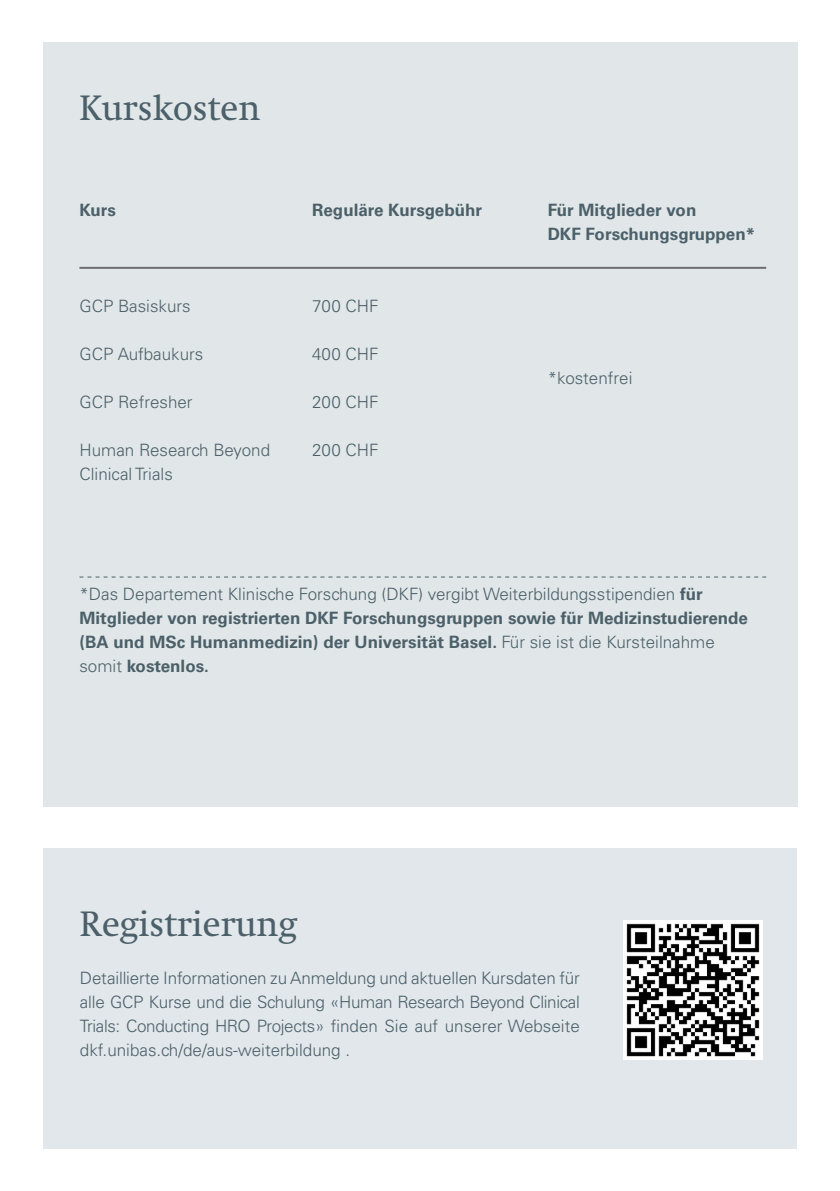
<style>
.page{position:relative;width:840px;height:1191px;background:#fff}
.page>*{position:absolute;margin:0;border:0;box-sizing:border-box;transform-origin:0 0}
.Fliesstext_Light{font:36px "Swift Neue LT Pro";color:#4c606a}
.Fliesstext_Light-2{font:300 17px/24px "Univers LT Std";color:#4c606a}
.Fliesstext_Aufzählin{font:700 17px/24px "Univers LT Std";color:#4c606a}
.Fliesstext_Light-3{font:700 17px/24px "Univers LT Std";color:#4c606a}
.s1{font-weight:300}
</style>
<div class="page">
<div style="left:43px;top:43px;width:754px;height:764px;background:#e1e7e8"></div>
<svg style="left:79px;top:576px;width:686px;height:1px"></svg>
<hr style="left:79px;top:267px;width:686px;height:2px;background:#6c6d70">
<div style="left:43px;top:848px;width:753px;height:300px;background:#e1e7ea"></div>
<img style="left:623px;top:921px;width:139px;height:139px">
<p class="Fliesstext_Light" style="left:79px;top:86px;width:182px">Kurskosten</p>
<p class="Fliesstext_Light-3" style="left:79px;top:198px;width:38px">Kurs</p>
<p class="Fliesstext_Light-3" style="left:312px;top:198px;width:171px">Reguläre Kursgebühr</p>
<p class="Fliesstext_Light-3" style="left:547px;top:198px;width:209px">Für Mitglieder von<br>DKF Forschungsgruppen*</p>
<p class="Fliesstext_Light-2" style="left:79px;top:294px;width:113px">GCP Basiskurs</p>
<p class="Fliesstext_Light-2" style="left:79px;top:342px;width:125px">GCP Aufbaukurs</p>
<p class="Fliesstext_Light-2" style="left:79px;top:390px;width:115px">GCP Refresher</p>
<p class="Fliesstext_Light-2" style="left:79px;top:438px;width:192px">Human Research Beyond<br>Clinical Trials</p>
<p class="Fliesstext_Light-2" style="left:312px;top:294px;width:68px">700 CHF</p>
<p class="Fliesstext_Light-2" style="left:312px;top:342px;width:68px">400 CHF</p>
<p class="Fliesstext_Light-2" style="left:312px;top:390px;width:68px">200 CHF</p>
<p class="Fliesstext_Light-2" style="left:312px;top:438px;width:68px">200 CHF</p>
<p class="Fliesstext_Light-2" style="left:547px;top:366px;width:86px">*kostenfrei</p>
<p class="Fliesstext_Aufzählin" style="left:79px;top:582px;width:669px"><span class="s1">*Das Departement Klinische Forschung (DKF) vergibt Weiterbildungsstipendien</span> für Mitglieder von registrierten DKF Forschungsgruppen sowie für Medizinstudierende (BA und MSc Humanmedizin) der Universität Basel. <span class="s1">Für sie ist die Kursteilnahme somit</span> kostenlos.</p>
<p class="Fliesstext_Light" style="left:80px;top:902px;width:219px">Registrierung</p>
<p class="Fliesstext_Light-2" style="left:80px;top:966px;width:501px;text-align:justify">Detaillierte Informationen zu Anmeldung und aktuellen Kursdaten für alle GCP Kurse und die Schulung «Human Research Beyond Clinical Trials: Conducting HRO Projects» finden Sie auf unserer Webseite dkf.unibas.ch/de/aus-weiterbildung .</p>
</div>
